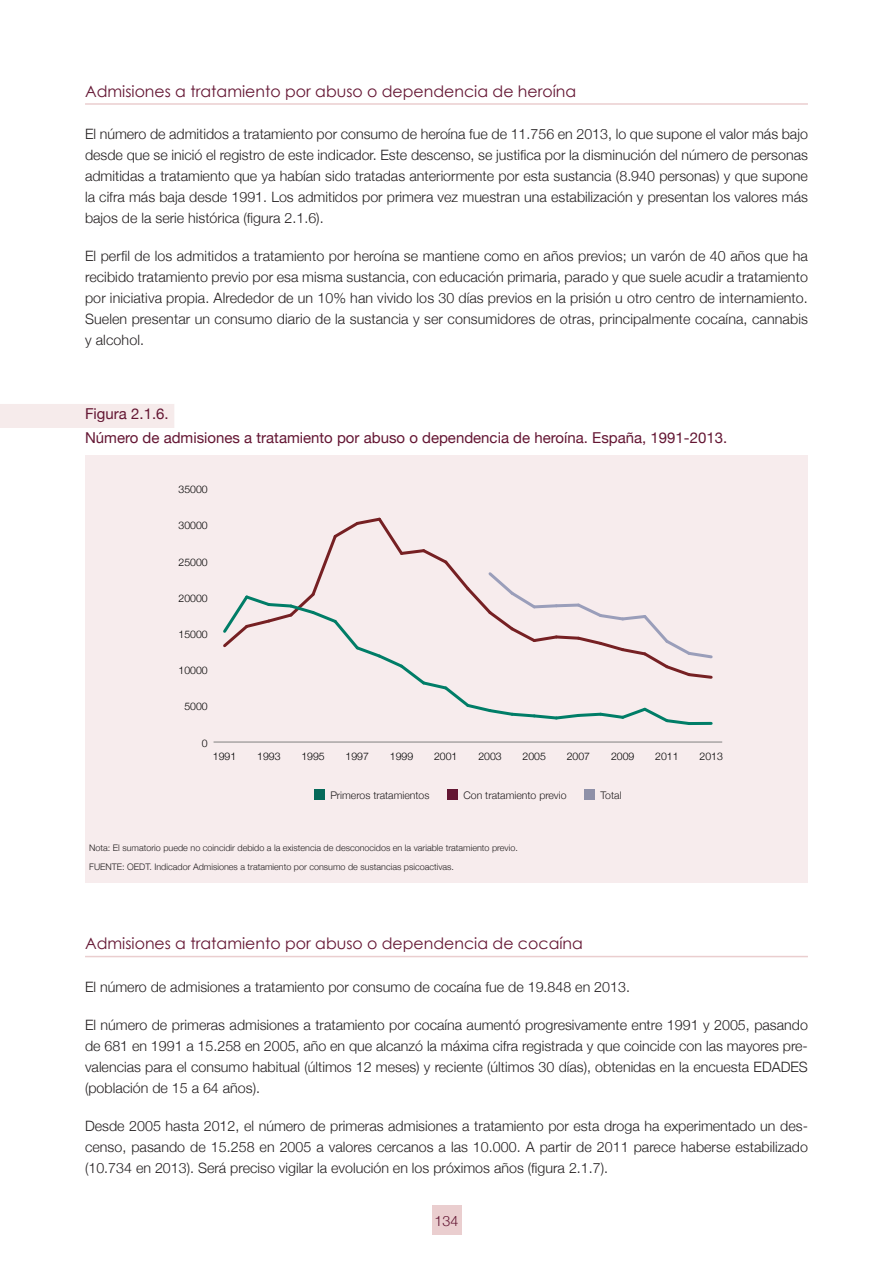
<style>
.page{position:relative;width:893px;height:1263px;background:#fff}
.page>*{position:absolute;margin:0;border:0;box-sizing:border-box;transform-origin:0 0}
.t1{font:15.75px "Century Gothic";color:#641633}
.t2{font:15px/23.7px "Helvetica Neue";color:#641633}
.t3{font:300 14.25px/21px "Helvetica Neue";color:#231f20;text-align:justify}
.t4{font:300 14.25px "Helvetica Neue";color:#641633}
.t5{font:300 10.5px "Helvetica Neue";color:#000}
.t6{font:300 10.5px "Helvetica Neue";color:#231f20}
.t7{font:300 9px/19.8px "Helvetica Neue";color:#231f20}
</style>
<div class="page">
<hr style="left:85px;top:103px;width:723px;height:2px;background:#eacecf">
<div style="left:432px;top:1205px;width:29px;height:30px;background:#eacecf"></div>
<div style="left:0;top:404px;width:174px;height:24px;background:#f6ebeb"></div>
<div style="left:85px;top:455px;width:723px;height:427px;background:#f7eced"></div>
<hr style="left:214px;top:742px;width:508px;height:1px;background:#808080">
<svg style="left:223px;top:517px;width:490px;height:208px"></svg>
<hr style="left:689px;top:722px;width:22px;height:3px;background:#007d67">
<div style="left:314px;top:789px;width:10px;height:10px;background:#056959"></div>
<div style="left:584px;top:789px;width:11px;height:10px;background:#8e90a8"></div>
<div style="left:447px;top:789px;width:11px;height:10px;background:#641633"></div>
<hr style="left:85px;top:956px;width:723px;height:1px;background:#eacecf">
<p class="t1" style="left:85px;top:81px;width:493px">Admisiones a tratamiento por abuso o dependencia de heroína</p>
<p class="t3" style="left:85px;top:123px;width:724px">El número de admitidos a tratamiento por consumo de heroína fue de 11.756 en 2013, lo que supone el valor más bajo desde que se inició el registro de este indicador. Este descenso, se justifica por la disminución del número de personas admitidas a tratamiento que ya habían sido tratadas anteriormente por esta sustancia (8.940 personas) y que supone la cifra más baja desde 1991. Los admitidos por primera vez muestran una estabilización y presentan los valores más bajos de la serie histórica (figura 2.1.6).</p>
<p class="t3" style="left:85px;top:245px;width:724px">El perfil de los admitidos a tratamiento por heroína se mantiene como en años previos; un varón de 40 años que ha recibido tratamiento previo por esa misma sustancia, con educación primaria, parado y que suele acudir a tratamiento por iniciativa propia. Alrededor de un 10% han vivido los 30 días previos en la prisión u otro centro de internamiento.<br>Suelen presentar un consumo diario de la sustancia y ser consumidores de otras, principalmente cocaína, cannabis y alcohol.</p>
<p class="t2" style="left:85px;top:402px;width:644px">Figura 2.1.6.<br>Número de admisiones a tratamiento por abuso o dependencia de heroína. España, 1991-2013.</p>
<p class="t5" style="left:179px;top:483px;width:31px">35000</p>
<p class="t5" style="left:179px;top:519px;width:31px">30000</p>
<p class="t5" style="left:179px;top:555px;width:31px">25000</p>
<p class="t5" style="left:179px;top:592px;width:31px">20000</p>
<p class="t5" style="left:179px;top:628px;width:31px">15000</p>
<p class="t5" style="left:179px;top:664px;width:31px">10000</p>
<p class="t5" style="left:184px;top:700px;width:25px">5000</p>
<p class="t5" style="left:202px;top:736px;width:7px">0</p>
<p class="t5" style="left:213px;top:749px;width:25px">1991</p>
<p class="t5" style="left:257px;top:749px;width:25px">1993</p>
<p class="t5" style="left:301px;top:749px;width:25px">1995</p>
<p class="t5" style="left:346px;top:749px;width:25px">1997</p>
<p class="t5" style="left:390px;top:749px;width:25px">1999</p>
<p class="t5" style="left:434px;top:749px;width:25px">2001</p>
<p class="t5" style="left:478px;top:749px;width:25px">2003</p>
<p class="t5" style="left:523px;top:749px;width:25px">2005</p>
<p class="t5" style="left:567px;top:749px;width:25px">2007</p>
<p class="t5" style="left:611px;top:749px;width:25px">2009</p>
<p class="t5" style="left:655px;top:749px;width:25px">2011</p>
<p class="t5" style="left:699px;top:749px;width:25px">2013</p>
<p class="t6" style="left:330px;top:789px;width:101px">Primeros tratamientos</p>
<p class="t6" style="left:463px;top:789px;width:105px">Con tratamiento previo</p>
<p class="t6" style="left:601px;top:789px;width:23px">Total</p>
<p class="t7" style="left:89px;top:837px;width:430px">Nota: El sumatorio puede no coincidir debido a la existencia de desconocidos en la variable tratamiento previo.<br>FUENTE: OEDT. Indicador Admisiones a tratamiento por consumo de sustancias psicoactivas.</p>
<p class="t1" style="left:85px;top:933px;width:499px">Admisiones a tratamiento por abuso o dependencia de cocaína</p>
<p class="t3" style="left:85px;top:976px;width:546px">El número de admisiones a tratamiento por consumo de cocaína fue de 19.848 en 2013.</p>
<p class="t3" style="left:85px;top:1014px;width:724px">El número de primeras admisiones a tratamiento por cocaína aumentó progresivamente entre 1991 y 2005, pasando de 681 en 1991 a 15.258 en 2005, año en que alcanzó la máxima cifra registrada y que coincide con las mayores pre&shy;valencias para el consumo habitual (últimos 12 meses) y reciente (últimos 30 días), obtenidas en la encuesta EDADES (población de 15 a 64 años).</p>
<p class="t3" style="left:85px;top:1115px;width:724px">Desde 2005 hasta 2012, el número de primeras admisiones a tratamiento por esta droga ha experimentado un des&shy;censo, pasando de 15.258 en 2005 a valores cercanos a las 10.000. A partir de 2011 parece haberse estabilizado (10.734 en 2013). Será preciso vigilar la evolución en los próximos años (figura 2.1.7).</p>
<p class="t4" style="left:435px;top:1212px;width:25px">134</p>
</div>
